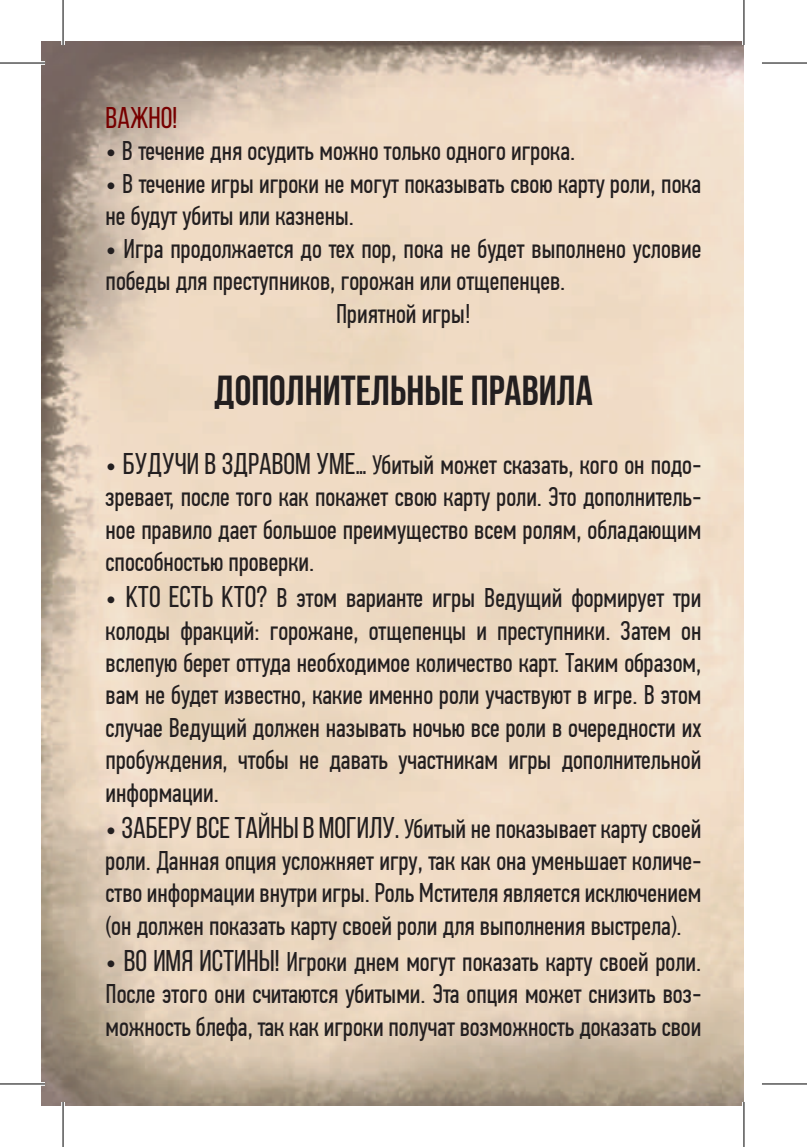
<style>
.page{position:relative;width:807px;height:1147px;background:#fff}
.page>*{position:absolute;margin:0;border:0;box-sizing:border-box;transform-origin:0 0}
.t1{font:700 42px "Bebas Neue";color:#231f20}
.t2{font:30px "Bebas Neue";color:#700}
.t3{font:27px/32.4px "PF Din Text Comp Pro";color:#231f20;text-align:justify}
.s1{font-family:"Bebas Neue";font-size:30px}
</style>
<div class="page">
<img style="left:42px;top:42px;width:702px;height:1063px">
<hr style="left:0;top:61px;width:45px;height:4px;background:#fff">
<hr style="left:0;top:1082px;width:45px;height:3px;background:#fff">
<hr style="left:61px;top:0;width:4px;height:45px;background:#fff">
<hr style="left:61px;top:1101px;width:4px;height:45px;background:#fff">
<svg style="left:741px;top:0;width:4px;height:45px"></svg>
<svg style="left:741px;top:1101px;width:4px;height:45px"></svg>
<hr style="left:0;top:62px;width:45px;height:2px;background:#000">
<hr style="left:761px;top:62px;width:45px;height:2px;background:#000">
<hr style="left:0;top:1083px;width:45px;height:1px;background:#000">
<hr style="left:761px;top:1083px;width:45px;height:1px;background:#000">
<hr style="left:62px;top:0;width:2px;height:45px;background:#000">
<hr style="left:62px;top:1101px;width:2px;height:45px;background:#000">
<hr style="left:743px;top:0;width:1px;height:45px;background:#000">
<hr style="left:743px;top:1101px;width:1px;height:45px;background:#000">
<p class="t2" style="left:106px;top:101px;width:73px">Важно!</p>
<p class="t3" style="left:106px;top:135px;width:471px">• В течение дня осудить можно только одного игрока.</p>
<p class="t3" style="left:106px;top:168px;width:597px">• В течение игры игроки не могут показывать свою карту роли, пока не будут убиты или казнены.</p>
<p class="t3" style="left:106px;top:232px;width:597px">• Игра продолжается до тех пор, пока не будет выполнено условие</p>
<p class="t3" style="left:106px;top:265px;width:461px">победы для преступников, горожан или отщепенцев.</p>
<p class="t3" style="left:336px;top:297px;width:136px">Приятной игры!</p>
<h1 class="t1" style="left:214px;top:368px;width:380px">Дополнительные правила</h1>
<p class="t3" style="left:106px;top:448px;width:597px">• <span class="s1">Будучи в здравом уме…</span> Убитый может сказать, кого он подо&shy;зревает, после того как покажет свою карту роли. Это дополнитель&shy;ное правило дает большое преимущество всем ролям, обладающим способностью проверки.</p>
<p class="t3" style="left:106px;top:582px;width:597px">• <span class="s1">Кто есть кто?</span> В этом варианте игры Ведущий формирует три колоды фракций: горожане, отщепенцы и преступники. Затем он вслепую берет оттуда необходимое количество карт. Таким образом, вам не будет известно, какие именно роли участвуют в игре. В этом случае Ведущий должен называть ночью все роли в очередности их пробуждения, чтобы не давать участникам игры дополнительной информации.</p>
<p class="t3" style="left:106px;top:812px;width:597px">• <span class="s1">Заберу все тайны в могилу.</span> Убитый не показывает карту своей роли. Данная опция усложняет игру, так как она уменьшает количе&shy;ство информации внутри игры. Роль Мстителя является исключением (он должен показать карту своей роли для выполнения выстрела).</p>
<p class="t3" style="left:106px;top:945px;width:597px">• <span class="s1">Во имя истины!</span> Игроки днем могут показать карту своей роли.<br>После этого они считаются убитыми. Эта опция может снизить воз&shy;можность блефа, так как игроки получат возможность доказать свои</p>
</div>
